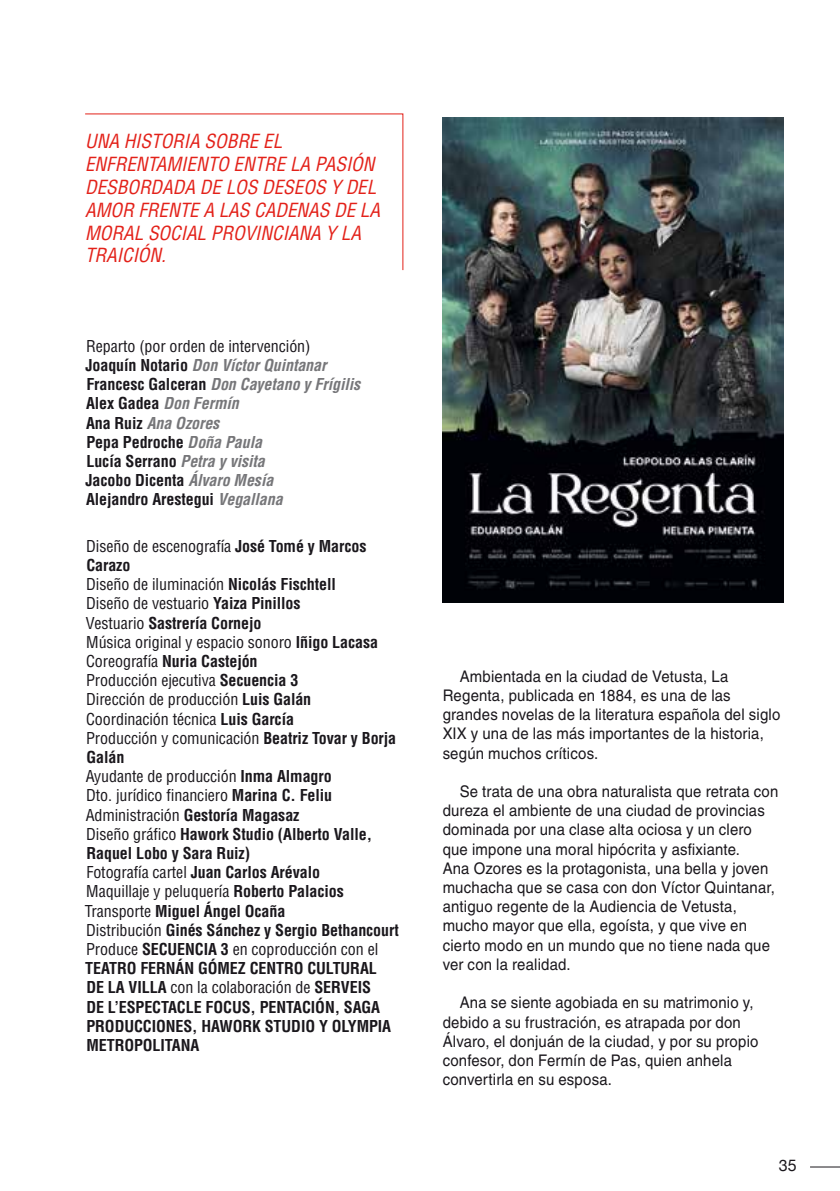
<style>
.page{position:relative;width:840px;height:1191px;background:#fff}
.page>*{position:absolute;margin:0;border:0;box-sizing:border-box;transform-origin:0 0}
.t1{font:italic condensed 19px/22.8px "Helvetica LT Std";color:#e32119}
.t2{font:700 condensed 16px/19.2px "Helvetica LT Std";letter-spacing:-.005em;color:#1a171c}
.t3{font:16px/19.2px "Helvetica LT Std";letter-spacing:.015em;color:#1a171c;scale:.93 1}
.t4{font:16px "Helvetica Neue";color:#1a171c}
.s1{font-weight:400}
.s2{font-style:italic;color:#767679}
</style>
<div class="page">
<img style="left:442px;top:118px;width:340px;height:484px">
<hr style="left:809px;top:1166px;width:30px;height:1px;background:#1a171c">
<svg style="left:85px;top:113px;width:318px;height:158px"></svg>
<p class="t1" style="left:85px;top:130px;width:296px">UNA HISTORIA SOBRE EL<br>ENFRENTAMIENTO ENTRE LA PASIÓN<br>DESBORDADA DE LOS DESEOS Y DEL<br>AMOR FRENTE A LAS CADENAS DE LA<br>MORAL SOCIAL PROVINCIANA Y LA<br>TRAICIÓN.</p>
<p class="t2" style="left:85px;top:336px;width:276px"><span class="s1">Reparto (por orden de intervención)<br></span>Joaquín Notario <span class="s2">Don Víctor Quintanar<br></span>Francesc Galceran <span class="s2">Don Cayetano y Frígilis<br></span>Alex Gadea <span class="s2">Don Fermín<br></span>Ana Ruiz <span class="s2">Ana Ozores<br></span>Pepa Pedroche <span class="s2">Doña Paula<br></span>Lucía Serrano <span class="s2">Petra y visita<br></span>Jacobo Dicenta <span class="s2">Álvaro Mesía<br></span>Alejandro Arestegui <span class="s2">Vegallana</span></p>
<p class="t2" style="left:85px;top:536px;width:315px"><span class="s1">Diseño de escenografía</span> José Tomé y Marcos Carazo<br><span class="s1">Diseño de iluminación</span> Nicolás Fischtell<br><span class="s1">Diseño de vestuario</span> Yaiza Pinillos<br><span class="s1">Vestuario</span> Sastrería Cornejo<br><span class="s1">Música original y espacio sonoro</span> Iñigo Lacasa <span class="s1">Coreografía</span> Nuria Castejón<br><span class="s1">Producción ejecutiva</span> Secuencia 3<br><span class="s1">Dirección de producción</span> Luis Galán<br><span class="s1">Coordinación técnica</span> Luis García<br><span class="s1">Producción y comunicación</span> Beatriz Tovar y Borja Galán<br><span class="s1">Ayudante de producción</span> Inma Almagro<br><span class="s1">Dto. jurídico financiero</span> Marina C. Feliu <span class="s1">Administración</span> Gestoría Magasaz<br><span class="s1">Diseño gráfico</span> Hawork Studio (Alberto Valle, Raquel Lobo y Sara Ruiz)<br><span class="s1">Fotografía cartel</span> Juan Carlos Arévalo<br><span class="s1">Maquillaje y peluquería</span> Roberto Palacios <span class="s1">Transporte</span> Miguel Ángel Ocaña<br><span class="s1">Distribución</span> Ginés Sánchez y Sergio Bethancourt <span class="s1">Produce</span> SECUENCIA 3 <span class="s1">en coproducción con el </span>TEATRO FERNÁN GÓMEZ CENTRO CULTURAL<br>DE LA VILLA <span class="s1">con la colaboración de</span> SERVEIS<br>DE L’ESPECTACLE FOCUS, PENTACIÓN, SAGA PRODUCCIONES, HAWORK STUDIO Y OLYMPIA METROPOLITANA</p>
<p class="t3" style="left:442px;top:666px;width:364px;text-indent:17px">Ambientada en la ciudad de Vetusta, La Regenta, publicada en 1884, es una de las grandes novelas de la literatura española del siglo XIX y una de las más importantes de la historia, según muchos críticos.</p>
<p class="t3" style="left:442px;top:781px;width:362px;text-indent:17px">Se trata de una obra naturalista que retrata con dureza el ambiente de una ciudad de provincias dominada por una clase alta ociosa y un clero que impone una moral hipócrita y asfixiante.<br>Ana Ozores es la protagonista, una bella y joven muchacha que se casa con don Víctor Quintanar, antiguo regente de la Audiencia de Vetusta, mucho mayor que ella, egoísta, y que vive en cierto modo en un mundo que no tiene nada que ver con la realidad.</p>
<p class="t3" style="left:442px;top:993px;width:341px;text-indent:17px">Ana se siente agobiada en su matrimonio y, debido a su frustración, es atrapada por don Álvaro, el donjuán de la ciudad, y por su propio confesor, don Fermín de Pas, quien anhela convertirla en su esposa.</p>
<p class="t4" style="left:778px;top:1154px;width:19px">35</p>
</div>
